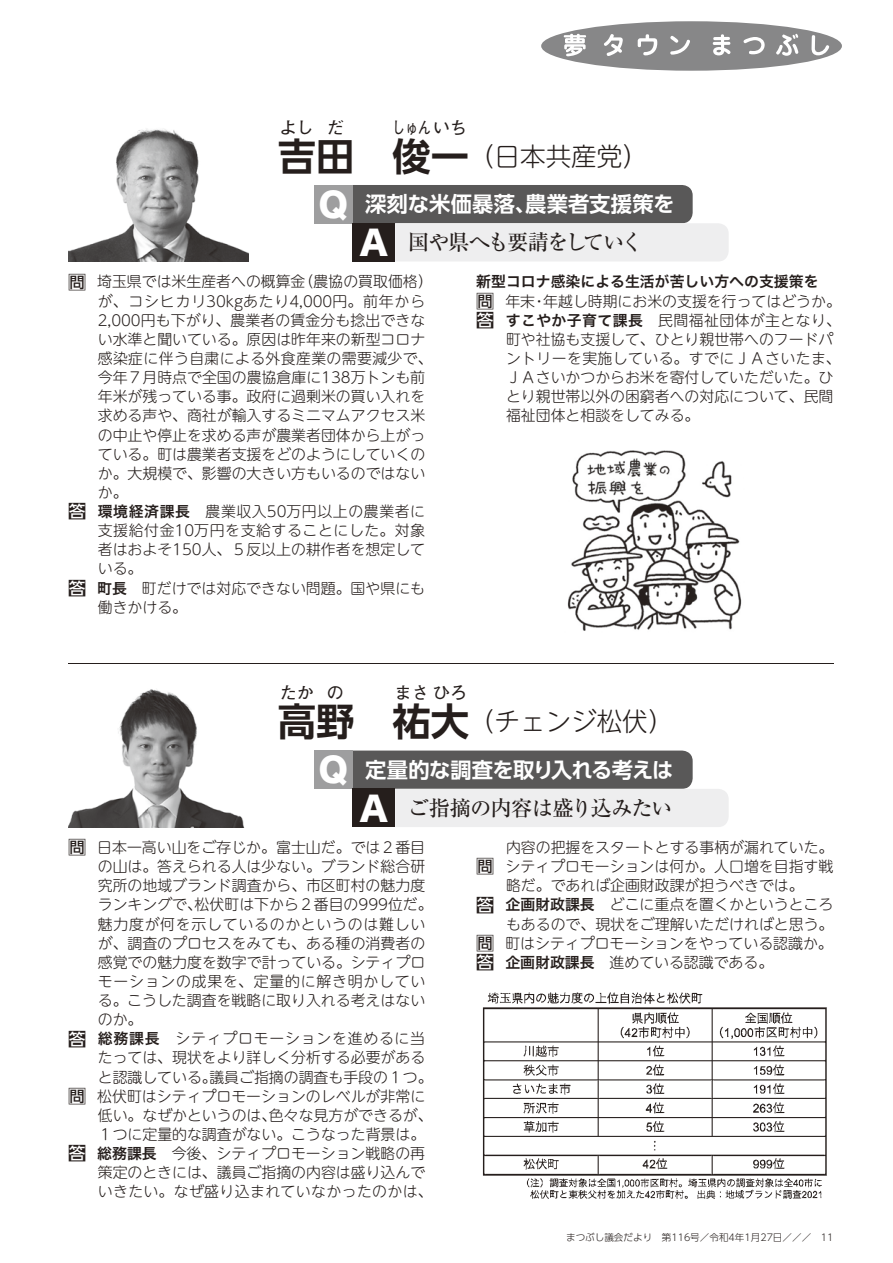
<style>
.page{position:relative;width:893px;height:1263px;background:#fff}
.page>*{position:absolute;margin:0;border:0;box-sizing:border-box;transform-origin:0 0}
.t1{font:700 38.25px "UD Shin Go Pro De";color:#251e1c}
.t2{font:300 25.5px "UD Shin M Go Pro";color:#251e1c}
.t3{font:700 21.3px "UD Shin Go Pro De";letter-spacing:-.005em;color:#fff}
.t4{font:700 21.3px "UD Shin Go Pro De";letter-spacing:-.035em;color:#fff}
.t5{font:500 21.3px "Ryumin Pro";letter-spacing:-.05em;color:#251e1c}
.t6{font:500 21.3px "Ryumin Pro";letter-spacing:-.08em;color:#251e1c}
.t7{font:700 16.95px "UD Shin Go Pro De";color:#251e1c}
.t8{font:700 16.95px "UD Shin Go Pro De";color:#251e1c;scale:.75 1}
.t9{font:300 14.85px "UD Shin M Go Pro";color:#251e1c}
.t10{font:300 14.85px "UD Shin M Go Pro";letter-spacing:.025em;color:#251e1c}
.t11{font:300 14.85px "UD Shin M Go Pro";letter-spacing:.04em;color:#251e1c}
.t12{font:300 14.85px "UD Shin M Go Pro";letter-spacing:.05em;color:#251e1c}
.t13{font:300 14.85px "UD Shin M Go Pro";letter-spacing:.03em;color:#251e1c}
.t14{font:14.85px "Hira Kaku Pro N W6";color:#251e1c}
.t15{font:300 14.85px "UD Shin M Go Pro";letter-spacing:.055em;color:#251e1c}
.t16{font:300 9.6px "UD Shin Go Pro";color:#251e1c}
.s1{font-family:"Hira Kaku Std N W8";font-weight:400;font-size:33px}
.s2{font-family:"Hira Kaku Std N W8";font-weight:400;font-size:33px;color:#fff}
.s3{font-family:"UD Shin Go Pro";font-weight:500;font-size:18px}
.s4{font-family:"Hira Kaku Pro N W6";font-weight:400}
</style>
<div class="page">
<div style="left:541px;top:21px;width:301px;height:50px;background:#878788;border-radius:50%"></div>
<svg style="left:564px;top:34px;width:22px;height:22px"></svg>
<svg style="left:604px;top:34px;width:19px;height:22px"></svg>
<svg style="left:638px;top:34px;width:19px;height:21px"></svg>
<svg style="left:670px;top:36px;width:20px;height:19px"></svg>
<svg style="left:713px;top:34px;width:17px;height:21px"></svg>
<svg style="left:744px;top:37px;width:21px;height:17px"></svg>
<svg style="left:776px;top:34px;width:22px;height:22px"></svg>
<svg style="left:811px;top:35px;width:18px;height:20px"></svg>
<hr style="left:68px;top:663px;width:765px;height:1px;background:#251e1c">
<div style="left:314px;top:185px;width:38px;height:38px;background:#9e9e9f"></div>
<svg style="left:352px;top:185px;width:377px;height:76px;background:#a7a7a7"></svg>
<div style="left:353px;top:223px;width:42px;height:38px;background:#251e1c"></div>
<img style="left:68px;top:129px;width:181px;height:132px">
<img style="left:567px;top:450px;width:175px;height:181px">
<div style="left:314px;top:750px;width:38px;height:39px;background:#9e9e9f"></div>
<svg style="left:352px;top:750px;width:377px;height:77px;background:#a8a7a8"></svg>
<div style="left:353px;top:789px;width:42px;height:38px;background:#251e1c"></div>
<img style="left:68px;top:689px;width:176px;height:138px">
<img style="left:482px;top:992px;width:345px;height:207px">
<p class="t7" style="left:280px;top:114px;width:36px">よし</p>
<p class="t7" style="left:327px;top:114px;width:19px">だ</p>
<h1 class="t1" style="left:278px;top:125px;width:78px">吉田</h1>
<p class="t8" style="left:393px;top:114px;width:101px">しゅんいち</p>
<h1 class="t1" style="left:393px;top:125px;width:78px">俊一</h1>
<h2 class="t2" style="left:469px;top:135px;width:180px">（日本共産党）</h2>
<h3 class="t3" style="left:319px;top:187px;width:357px"><span class="s1">Q</span> 深刻な米価暴落、農業者支援策を</h3>
<h3 class="t6" style="left:360px;top:226px;width:285px"><span class="s2">A</span> 国や県へも要請をしていく</h3>
<p class="t9" style="left:68px;top:270px;width:366px"><span class="s3">問</span> 埼玉県では米生産者への概算金（農協の買取価格）</p>
<p class="t13" style="left:98px;top:289px;width:329px">が、コシヒカリ30kgあたり4,000円。前年から</p>
<p class="t9" style="left:98px;top:308px;width:329px">2,000円も下がり、農業者の賃金分も捻出できな</p>
<p class="t9" style="left:98px;top:327px;width:329px">い水準と聞いている。原因は昨年来の新型コロナ</p>
<p class="t10" style="left:98px;top:346px;width:336px">感染症に伴う自粛による外食産業の需要減少で、</p>
<p class="t9" style="left:98px;top:365px;width:329px">今年７月時点で全国の農協倉庫に138万トンも前</p>
<p class="t9" style="left:98px;top:385px;width:329px">年米が残っている事。政府に過剰米の買い入れを</p>
<p class="t9" style="left:98px;top:404px;width:329px">求める声や、商社が輸入するミニマムアクセス米</p>
<p class="t9" style="left:98px;top:423px;width:329px">の中止や停止を求める声が農業者団体から上がっ</p>
<p class="t9" style="left:98px;top:442px;width:329px">ている。町は農業者支援をどのようにしていくの</p>
<p class="t9" style="left:98px;top:461px;width:329px">か。大規模で、影響の大きい方もいるのではない</p>
<p class="t9" style="left:98px;top:480px;width:31px">か。</p>
<p class="t11" style="left:68px;top:499px;width:359px"><span class="s3">答</span> <span class="s4">環境経済課長</span>　農業収入50万円以上の農業者に</p>
<p class="t11" style="left:98px;top:518px;width:329px">支援給付金10万円を支給することにした。対象</p>
<p class="t9" style="left:98px;top:538px;width:329px">者はおよそ150人、５反以上の耕作者を想定して</p>
<p class="t9" style="left:98px;top:557px;width:46px">いる。</p>
<p class="t9" style="left:68px;top:576px;width:359px"><span class="s3">答</span> <span class="s4">町長</span>　町だけでは対応できない問題。国や県にも</p>
<p class="t9" style="left:98px;top:595px;width:91px">働きかける。</p>
<p class="t14" style="left:476px;top:268px;width:344px">新型コロナ感染による生活が苦しい方への支援策を</p>
<p class="t9" style="left:476px;top:289px;width:366px"><span class="s3">問</span> 年末・年越し時期にお米の支援を行ってはどうか。</p>
<p class="t10" style="left:476px;top:308px;width:366px"><span class="s3">答</span> <span class="s4">すこやか子育て課長</span>　民間福祉団体が主となり、</p>
<p class="t9" style="left:506px;top:327px;width:329px">町や社協も支援して、ひとり親世帯へのフードパ</p>
<p class="t10" style="left:506px;top:346px;width:336px">ントリーを実施している。すでにＪＡさいたま、</p>
<p class="t9" style="left:506px;top:365px;width:329px">ＪＡさいかつからお米を寄付していただいた。ひ</p>
<p class="t9" style="left:506px;top:385px;width:329px">とり親世帯以外の困窮者への対応について、民間</p>
<p class="t9" style="left:506px;top:404px;width:195px">福祉団体と相談をしてみる。</p>
<p class="t7" style="left:280px;top:679px;width:36px">たか</p>
<p class="t7" style="left:327px;top:679px;width:19px">の</p>
<p class="t7" style="left:395px;top:679px;width:74px">まさひろ</p>
<h1 class="t1" style="left:278px;top:690px;width:78px">高野</h1>
<h1 class="t1" style="left:393px;top:690px;width:78px">祐大</h1>
<h2 class="t2" style="left:469px;top:701px;width:206px">（チェンジ松伏）</h2>
<h3 class="t4" style="left:319px;top:752px;width:356px"><span class="s1">Q</span> 定量的な調査を取り入れる考えは</h3>
<h3 class="t5" style="left:360px;top:791px;width:314px"><span class="s2">A</span> ご指摘の内容は盛り込みたい</h3>
<p class="t9" style="left:68px;top:835px;width:359px"><span class="s3">問</span> 日本一高い山をご存じか。富士山だ。では２番目</p>
<p class="t9" style="left:98px;top:854px;width:329px">の山は。答えられる人は少ない。ブランド総合研</p>
<p class="t9" style="left:98px;top:873px;width:329px">究所の地域ブランド調査から、市区町村の魅力度</p>
<p class="t9" style="left:98px;top:893px;width:336px">ランキングで、松伏町は下から２番目の999位だ。</p>
<p class="t12" style="left:98px;top:912px;width:329px">魅力度が何を示しているのかというのは難しい</p>
<p class="t9" style="left:98px;top:931px;width:329px">が、調査のプロセスをみても、ある種の消費者の</p>
<p class="t9" style="left:98px;top:950px;width:329px">感覚での魅力度を数字で計っている。シティプロ</p>
<p class="t15" style="left:98px;top:969px;width:329px">モーションの成果を、定量的に解き明かしてい</p>
<p class="t9" style="left:98px;top:988px;width:329px">る。こうした調査を戦略に取り入れる考えはない</p>
<p class="t9" style="left:98px;top:1007px;width:46px">のか。</p>
<p class="t12" style="left:68px;top:1027px;width:359px"><span class="s3">答</span> <span class="s4">総務課長</span>　シティプロモーションを進めるに当</p>
<p class="t9" style="left:98px;top:1046px;width:329px">たっては、現状をより詳しく分析する必要がある</p>
<p class="t9" style="left:98px;top:1065px;width:336px">と認識している。議員ご指摘の調査も手段の１つ。</p>
<p class="t9" style="left:68px;top:1084px;width:359px"><span class="s3">問</span> 松伏町はシティプロモーションのレベルが非常に</p>
<p class="t9" style="left:98px;top:1103px;width:336px">低い。なぜかというのは、色々な見方ができるが、</p>
<p class="t9" style="left:98px;top:1122px;width:329px">１つに定量的な調査がない。こうなった背景は。</p>
<p class="t9" style="left:68px;top:1141px;width:359px"><span class="s3">答</span> <span class="s4">総務課長</span>　今後、シティプロモーション戦略の再</p>
<p class="t9" style="left:98px;top:1160px;width:329px">策定のときには、議員ご指摘の内容は盛り込んで</p>
<p class="t10" style="left:98px;top:1180px;width:336px">いきたい。なぜ盛り込まれていなかったのかは、</p>
<p class="t9" style="left:506px;top:835px;width:329px">内容の把握をスタートとする事柄が漏れていた。</p>
<p class="t9" style="left:476px;top:854px;width:359px"><span class="s3">問</span> シティプロモーションは何か。人口増を目指す戦</p>
<p class="t9" style="left:506px;top:873px;width:299px">略だ。であれば企画財政課が担うべきでは。</p>
<p class="t9" style="left:476px;top:893px;width:359px"><span class="s3">答</span> <span class="s4">企画財政課長</span>　どこに重点を置くかというところ</p>
<p class="t9" style="left:506px;top:912px;width:329px">もあるので、現状をご理解いただければと思う。</p>
<p class="t9" style="left:476px;top:931px;width:358px"><span class="s3">問</span> 町はシティプロモーションをやっている認識か。</p>
<p class="t9" style="left:476px;top:950px;width:299px"><span class="s3">答</span> <span class="s4">企画財政課長</span>　進めている認識である。</p>
<p class="t16" style="left:566px;top:1229px;width:269px">まつぶし議会だより　第116号／令和4年1月27日／／／　11</p>
</div>
